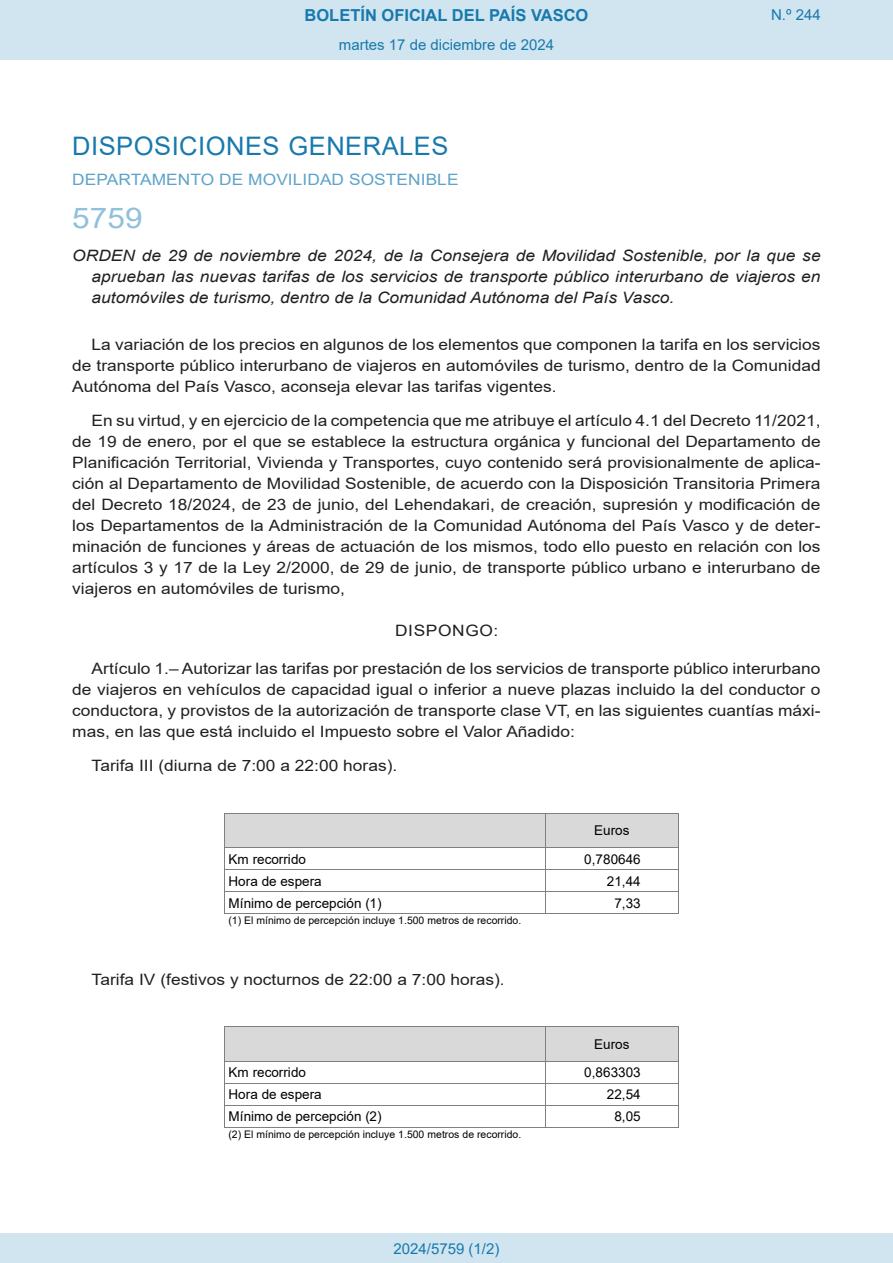
<style>
.page{position:relative;width:893px;height:1263px;background:#fff}
.page>*{position:absolute;margin:0;border:0;box-sizing:border-box;transform-origin:0 0}
.BOPVOrden{font:28.5px "Arial";color:#90c0db;scale:1.11 1}
.BOPVSeccion{font:25.5px "Arial";letter-spacing:.02em;color:#1879ad}
.t1{font:700 16.5px "Arial";color:#1879ad}
.BOPVDetalle{font:15.6px/21px "Arial";color:#231f20;text-align:justify;scale:1.11 1}
.BOPVTitulo{font:italic 15.6px/21px "Arial";color:#231f20;text-align:justify;scale:1.11 1}
.BOPVOrganismo{font:15.6px "Arial";letter-spacing:.005em;color:#5ea4ca;scale:1.11 1}
.BOPVClave{font:15.6px "Arial";letter-spacing:.035em;color:#231f20;scale:1.11 1}
.Paginacion_Centro{font:15px "Arial";color:#1879ad}
.t2{font:13.5px "Arial";letter-spacing:.005em;color:#000}
.t3{font:10.5px "Arial";color:#000}
</style>
<div class="page">
<div style="left:0;top:0;width:893px;height:60px;background:#d0e5f0"></div>
<div style="left:0;top:1233px;width:893px;height:30px;background:#d0e5f0"></div>
<div style="left:225px;top:813px;width:320px;height:34px;background:#d9d9d9"></div>
<div style="left:546px;top:813px;width:132px;height:34px;background:#d9d9d9"></div>
<hr style="left:225px;top:813px;width:320px;height:1px;background:#808080">
<hr style="left:546px;top:813px;width:132px;height:1px;background:#808080">
<hr style="left:224px;top:813px;width:1px;height:34px;background:#808080">
<hr style="left:545px;top:813px;width:1px;height:34px;background:#808080">
<hr style="left:678px;top:813px;width:1px;height:34px;background:#808080">
<hr style="left:225px;top:847px;width:320px;height:1px;background:#808080">
<hr style="left:546px;top:847px;width:132px;height:1px;background:#808080">
<hr style="left:225px;top:869px;width:320px;height:1px;background:#808080">
<hr style="left:546px;top:869px;width:132px;height:1px;background:#808080">
<hr style="left:225px;top:891px;width:320px;height:1px;background:#808080">
<hr style="left:546px;top:891px;width:132px;height:1px;background:#808080">
<svg style="left:224px;top:847px;width:1px;height:67px"></svg>
<hr style="left:225px;top:913px;width:320px;height:1px;background:#808080">
<svg style="left:545px;top:847px;width:1px;height:67px"></svg>
<hr style="left:546px;top:913px;width:132px;height:1px;background:#808080">
<svg style="left:678px;top:847px;width:1px;height:67px"></svg>
<div style="left:225px;top:1027px;width:320px;height:34px;background:#d9d9d9"></div>
<div style="left:546px;top:1027px;width:132px;height:34px;background:#d9d9d9"></div>
<hr style="left:225px;top:1026px;width:320px;height:1px;background:#808080">
<hr style="left:546px;top:1026px;width:132px;height:1px;background:#808080">
<hr style="left:224px;top:1027px;width:1px;height:34px;background:#808080">
<hr style="left:545px;top:1027px;width:1px;height:34px;background:#808080">
<hr style="left:678px;top:1027px;width:1px;height:34px;background:#808080">
<hr style="left:225px;top:1061px;width:320px;height:1px;background:#808080">
<hr style="left:546px;top:1061px;width:132px;height:1px;background:#808080">
<hr style="left:225px;top:1083px;width:320px;height:1px;background:#808080">
<hr style="left:546px;top:1083px;width:132px;height:1px;background:#808080">
<hr style="left:225px;top:1105px;width:320px;height:1px;background:#808080">
<hr style="left:546px;top:1105px;width:132px;height:1px;background:#808080">
<svg style="left:224px;top:1061px;width:1px;height:67px"></svg>
<hr style="left:225px;top:1127px;width:320px;height:1px;background:#808080">
<svg style="left:545px;top:1061px;width:1px;height:67px"></svg>
<hr style="left:546px;top:1127px;width:132px;height:1px;background:#808080">
<svg style="left:678px;top:1061px;width:1px;height:67px"></svg>
<p class="t1" style="left:305px;top:3px;width:285px">BOLETÍN OFICIAL DEL PAÍS VASCO</p>
<p class="Paginacion_Centro" style="left:339px;top:35px;width:217px">martes 17 de diciembre de 2024</p>
<p class="Paginacion_Centro" style="left:771px;top:5px;width:51px">N.º 244</p>
<p class="BOPVSeccion" style="left:72px;top:128px;width:378px">DISPOSICIONES GENERALES</p>
<p class="BOPVOrganismo" style="left:72px;top:169px;width:349px">DEPARTAMENTO DE MOVILIDAD SOSTENIBLE</p>
<p class="BOPVOrden" style="left:72px;top:198px;width:65px">5759</p>
<p class="BOPVTitulo" style="left:92px;top:246px;width:658px;text-indent:-19px">ORDEN de 29 de noviembre de 2024, de la Consejera de Movilidad Sostenible, por la que se aprueban las nuevas tarifas de los servicios de transporte público interurbano de viajeros en automóviles de turismo, dentro de la Comunidad Autónoma del País Vasco.</p>
<p class="BOPVDetalle" style="left:72px;top:334px;width:676px;text-indent:19px">La variación de los precios en algunos de los elementos que componen la tarifa en los servicios de transporte público interurbano de viajeros en automóviles de turismo, dentro de la Comunidad Autónoma del País Vasco, aconseja elevar las tarifas vigentes.</p>
<p class="BOPVDetalle" style="left:72px;top:410px;width:676px;text-indent:19px">En su virtud, y en ejercicio de la competencia que me atribuye el artículo 4.1 del Decreto 11/2021, de 19 de enero, por el que se establece la estructura orgánica y funcional del Departamento de Planificación Territorial, Vivienda y Transportes, cuyo contenido será provisionalmente de aplica&shy;ción al Departamento de Movilidad Sostenible, de acuerdo con la Disposición Transitoria Primera del Decreto 18/2024, de 23 de junio, del Lehendakari, de creación, supresión y modificación de los Departamentos de la Administración de la Comunidad Autónoma del País Vasco y de deter&shy;minación de funciones y áreas de actuación de los mismos, todo ello puesto en relación con los artículos 3 y 17 de la Ley 2/2000, de 29 de junio, de transporte público urbano e interurbano de viajeros en automóviles de turismo,</p>
<p class="BOPVClave" style="left:395px;top:620px;width:94px">DISPONGO:</p>
<p class="BOPVDetalle" style="left:72px;top:658px;width:676px;text-indent:19px">Artículo 1.– Autorizar las tarifas por prestación de los servicios de transporte público interurbano de viajeros en vehículos de capacidad igual o inferior a nueve plazas incluido la del conductor o conductora, y provistos de la autorización de transporte clase VT, en las siguientes cuantías máxi&shy;mas, en las que está incluido el Impuesto sobre el Valor Añadido:</p>
<p class="BOPVDetalle" style="left:92px;top:755px;width:277px">Tarifa III (diurna de 7:00 a 22:00 horas).</p>
<p class="t2" style="left:594px;top:821px;width:37px">Euros</p>
<p class="t2" style="left:229px;top:850px;width:79px">Km recorrido</p>
<p class="t2" style="left:584px;top:850px;width:58px">0,780646</p>
<p class="t2" style="left:229px;top:871px;width:95px">Hora de espera</p>
<p class="t2" style="left:607px;top:871px;width:35px">21,44</p>
<p class="t2" style="left:229px;top:893px;width:155px">Mínimo de percepción (1)</p>
<p class="t2" style="left:614px;top:893px;width:28px">7,33</p>
<p class="t3" style="left:229px;top:913px;width:294px">(1) El mínimo de percepción incluye 1.500 metros de recorrido.</p>
<p class="BOPVDetalle" style="left:92px;top:968px;width:374px">Tarifa IV (festivos y nocturnos de 22:00 a 7:00 horas).</p>
<p class="t2" style="left:594px;top:1035px;width:37px">Euros</p>
<p class="t2" style="left:229px;top:1063px;width:79px">Km recorrido</p>
<p class="t2" style="left:584px;top:1063px;width:58px">0,863303</p>
<p class="t2" style="left:229px;top:1085px;width:95px">Hora de espera</p>
<p class="t2" style="left:607px;top:1085px;width:35px">22,54</p>
<p class="t2" style="left:229px;top:1107px;width:155px">Mínimo de percepción (2)</p>
<p class="t2" style="left:614px;top:1107px;width:28px">8,05</p>
<p class="t3" style="left:229px;top:1127px;width:294px">(2) El mínimo de percepción incluye 1.500 metros de recorrido.</p>
<p class="Paginacion_Centro" style="left:393px;top:1238px;width:107px">2024/5759 (1/2)</p>
</div>
